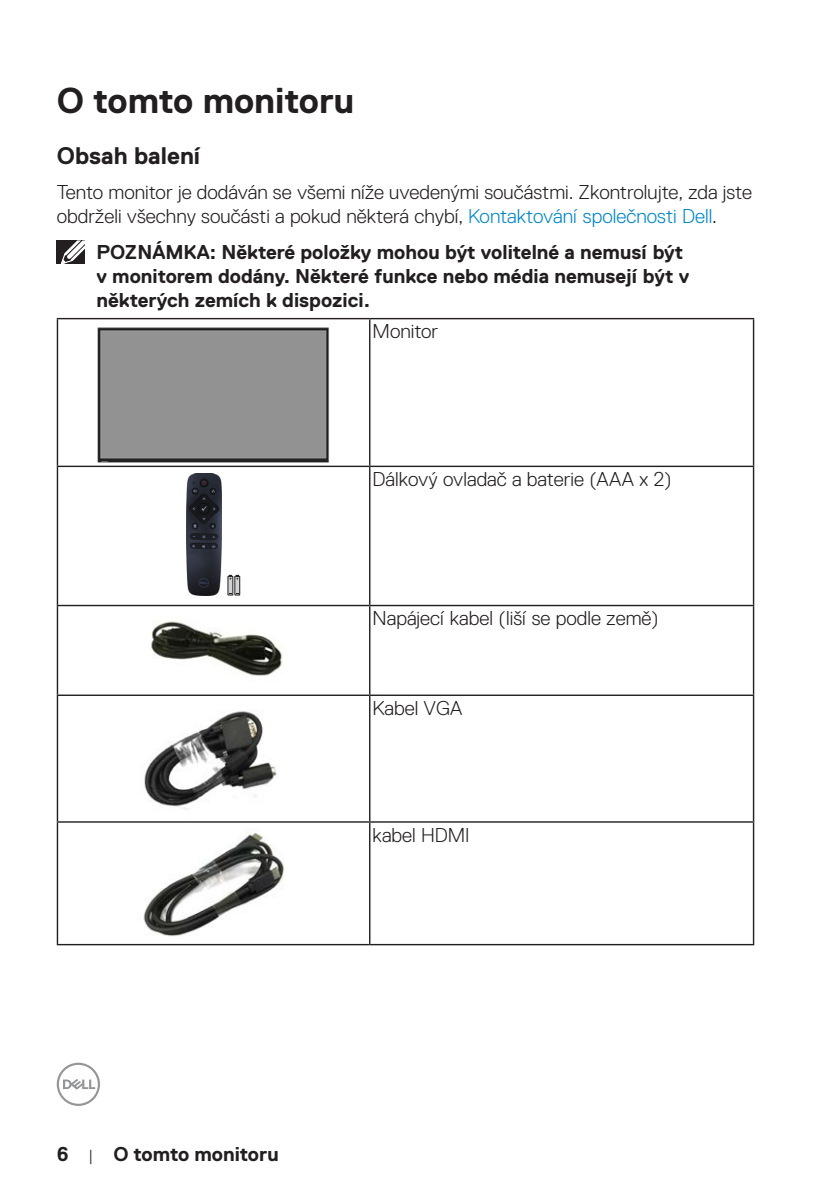
<style>
.page{position:relative;width:840px;height:1191px;background:#fff}
.page>*{position:absolute;margin:0;border:0;box-sizing:border-box;transform-origin:0 0}
.Head1{font:700 36px "Dell Replica";color:#231f20}
.Head2{font:700 24px "Dell Replica";color:#231f20}
.Paragraph{font:300 20px/24px "Dell Replica";color:#231f20}
.Note{font:700 20px/24px "Dell Replica";color:#231f20}
.s1{color:#0087cb}
.s2{font-weight:300;font-size:16px}
</style>
<div class="page">
<svg style="left:57px;top:1062px;width:43px;height:44px"></svg>
<div style="left:57px;top:240px;width:28px;height:24px;background:#231f20"></div>
<svg style="left:60px;top:240px;width:25px;height:24px"></svg>
<hr style="left:57px;top:318px;width:312px;height:1px;background:#231f20">
<hr style="left:57px;top:319px;width:1px;height:146px;background:#231f20">
<hr style="left:369px;top:318px;width:384px;height:1px;background:#231f20">
<hr style="left:369px;top:319px;width:1px;height:146px;background:#231f20">
<hr style="left:752px;top:319px;width:1px;height:146px;background:#231f20">
<hr style="left:57px;top:465px;width:312px;height:2px;background:#231f20">
<hr style="left:57px;top:467px;width:1px;height:138px;background:#231f20">
<hr style="left:369px;top:465px;width:384px;height:2px;background:#231f20">
<hr style="left:369px;top:467px;width:1px;height:138px;background:#231f20">
<hr style="left:752px;top:467px;width:1px;height:138px;background:#231f20">
<hr style="left:57px;top:605px;width:312px;height:1px;background:#231f20">
<hr style="left:57px;top:606px;width:1px;height:88px;background:#231f20">
<hr style="left:369px;top:605px;width:384px;height:1px;background:#231f20">
<hr style="left:369px;top:606px;width:1px;height:88px;background:#231f20">
<hr style="left:752px;top:606px;width:1px;height:88px;background:#231f20">
<hr style="left:57px;top:694px;width:312px;height:2px;background:#231f20">
<hr style="left:57px;top:696px;width:1px;height:125px;background:#231f20">
<hr style="left:369px;top:694px;width:384px;height:2px;background:#231f20">
<hr style="left:369px;top:696px;width:1px;height:125px;background:#231f20">
<hr style="left:752px;top:696px;width:1px;height:125px;background:#231f20">
<hr style="left:57px;top:821px;width:312px;height:1px;background:#231f20">
<hr style="left:57px;top:822px;width:1px;height:122px;background:#231f20">
<hr style="left:369px;top:821px;width:384px;height:1px;background:#231f20">
<hr style="left:369px;top:822px;width:1px;height:122px;background:#231f20">
<hr style="left:752px;top:822px;width:1px;height:122px;background:#231f20">
<hr style="left:57px;top:944px;width:312px;height:1px;background:#231f20">
<hr style="left:369px;top:944px;width:384px;height:1px;background:#231f20">
<img style="left:97px;top:327px;width:232px;height:136px">
<img style="left:186px;top:473px;width:36px;height:122px">
<div style="left:228px;top:576px;width:5px;height:19px;background:#d1d2d4"></div>
<div style="left:228px;top:576px;width:5px;height:19px;border:1px solid #231f20"></div>
<hr style="left:235px;top:576px;width:4px;height:19px;background:#d1d2d4">
<div style="left:234px;top:576px;width:6px;height:19px;border:1px solid #231f20"></div>
<svg style="left:229px;top:575px;width:9px;height:5px"></svg>
<img style="left:151px;top:620px;width:131px;height:56px">
<img style="left:144px;top:711px;width:133px;height:99px">
<img style="left:143px;top:829px;width:142px;height:108px">
<p class="Head1" style="left:57px;top:81px;width:299px">O tomto monitoru</p>
<p class="Head2" style="left:57px;top:142px;width:145px">Obsah balení</p>
<p class="Paragraph" style="left:57px;top:180px;width:696px">Tento monitor je dodáván se všemi níže uvedenými součástmi. Zkontrolujte, zda jste obdrželi všechny součásti a pokud některá chybí, <span class="s1">Kontaktování společnosti Dell</span>.</p>
<p class="Note" style="left:96px;top:240px;width:594px">POZNÁMKA: Některé položky mohou být volitelné a nemusí být v monitorem dodány. Některé funkce nebo média nemusejí být v některých zemích k dispozici.</p>
<p class="Paragraph" style="left:372px;top:320px;width:67px">Monitor</p>
<p class="Paragraph" style="left:372px;top:467px;width:300px">Dálkový ovladač a baterie (AAA x 2)</p>
<p class="Paragraph" style="left:372px;top:606px;width:287px">Napájecí kabel (liší se podle země)</p>
<p class="Paragraph" style="left:372px;top:696px;width:91px">Kabel VGA</p>
<p class="Paragraph" style="left:372px;top:823px;width:98px">kabel HDMI</p>
<p class="Note" style="left:57px;top:1142px;width:223px">6 <span class="s2">|</span> O tomto monitoru</p>
</div>
